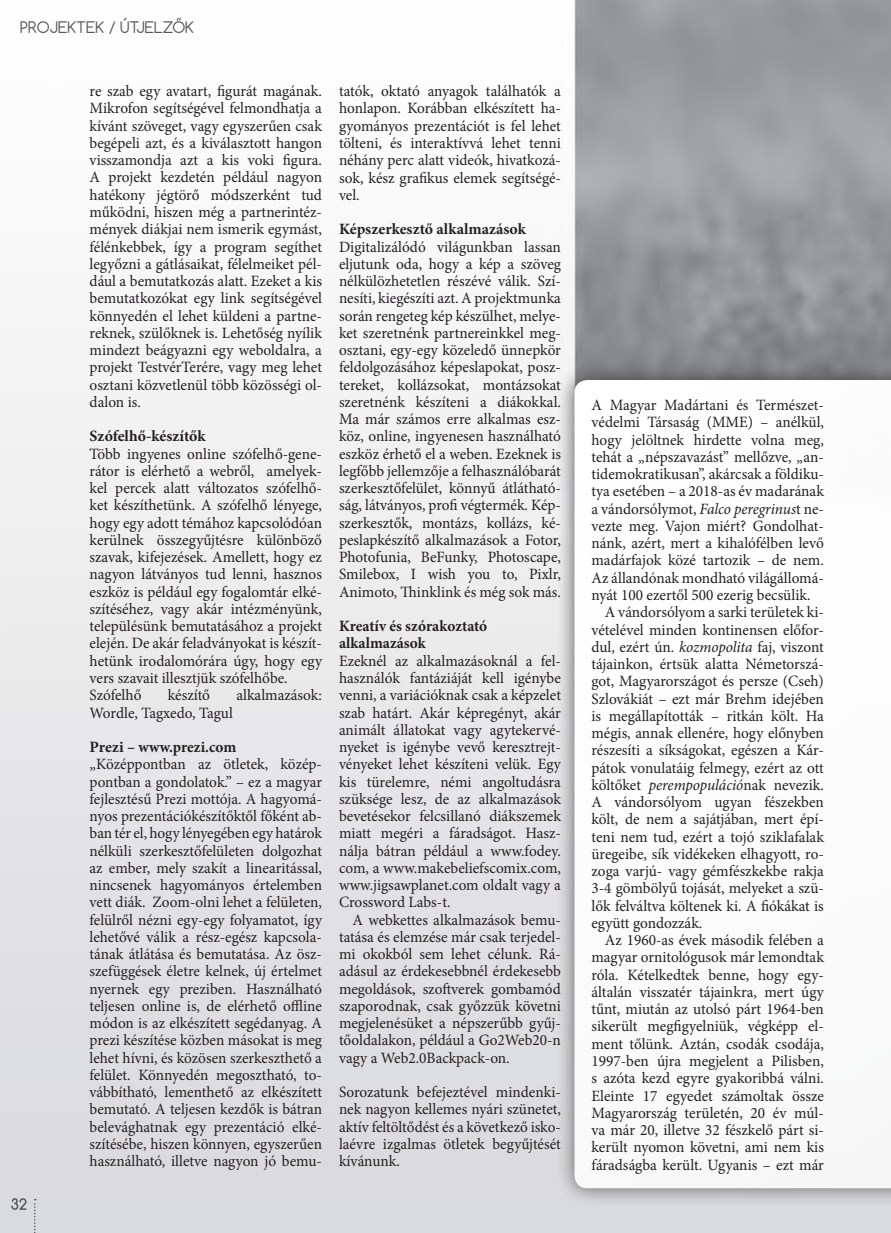
<style>
.page{position:relative;width:891px;height:1233px;background:#fff}
.page>*{position:absolute;margin:0;border:0;box-sizing:border-box;transform-origin:0 0}
.t1{font:15.75px/17.2px "Minion Pro";color:#231f20;text-align:justify}
.t2{font:700 15.75px/17.2px "Minion Pro";color:#231f20}
.t3{font:15px "Comfortaa";color:#57585a}
.s1{font-style:italic}
</style>
<div class="page">
<img style="left:0;top:0;width:891px;height:1232px">
<div style="left:556px;top:361px;width:335px;height:845px;background:#231f20;opacity:.75"></div>
<svg style="left:574px;top:380px;width:317px;height:808px"></svg>
<svg style="left:11px;top:1198px;width:16px;height:11px"></svg>
<svg style="left:34px;top:1198px;width:2px;height:35px"></svg>
<p class="t3" style="left:20px;top:17px;width:174px">PROJEKTEK / ÚTJELZŐK</p>
<p class="t1" style="left:90px;top:83px;width:234px">re szab egy avatart, figurát magának.<br>Mikrofon segítségével felmondhatja a kívánt szöveget, vagy egyszerűen csak begépeli azt, és a kiválasztott hangon visszamondja azt a kis voki figura.<br>A projekt kezdetén például nagyon hatékony jégtörő módszerként tud működni, hiszen még a partnerintéz&shy;mények diákjai nem ismerik egymást, félénkebbek, így a program segíthet legyőzni a gátlásaikat, félelmeiket pél&shy;dául a bemutatkozás alatt. Ezeket a kis bemutatkozókat egy link segítségével könnyedén el lehet küldeni a partne&shy;reknek, szülőknek is. Lehetőség nyílik mindezt beágyazni egy weboldalra, a projekt TestvérTerére, vagy meg lehet osztani közvetlenül több közösségi ol&shy;dalon is.</p>
<p class="t2" style="left:90px;top:427px;width:117px">Szófelhő-készítők</p>
<p class="t1" style="left:90px;top:445px;width:234px;text-align:left">Több ingyenes online szófelhő-gene&shy;rátor is elérhető a webről, amelyek&shy;kel percek alatt változatos szófelhő&shy;ket készíthetünk. A szófelhő lényege, hogy egy adott témához kapcsolódóan kerülnek összegyűjtésre különböző szavak, kifejezések. Amellett, hogy ez nagyon látványos tud lenni, hasznos eszköz is például egy fogalomtár elké&shy;szítéséhez, vagy akár intézményünk, településünk bemutatásához a projekt elején. De akár feladványokat is készít&shy;hetünk irodalomórára úgy, hogy egy vers szavait illesztjük szófelhőbe.<br>Szófelhő</p>
<p class="t1" style="left:168px;top:686px;width:44px">készítő</p>
<p class="t1" style="left:236px;top:686px;width:87px">alkalmazások:</p>
<p class="t1" style="left:90px;top:704px;width:145px">Wordle, Tagxedo, Tagul</p>
<p class="t2" style="left:90px;top:738px;width:148px">Prezi – www.prezi.com</p>
<p class="t1" style="left:90px;top:755px;width:234px">„Középpontban az ötletek, közép&shy;pontban a gondolatok.” – ez a magyar fejlesztésű Prezi mottója. A hagyomá&shy;nyos prezentációkészítőktől főként ab&shy;ban tér el, hogy lényegében egy határok nélküli szerkesztőfelületen dolgozhat az ember, mely szakít a linearitással, nincsenek hagyományos értelemben vett diák. Zoom-olni lehet a felületen, felülről nézni egy-egy folyamatot, így lehetővé válik a rész-egész kapcsola&shy;tának átlátása és bemutatása. Az ös - szefüggések életre kelnek, új értelmet nyernek egy preziben. Használható teljesen online is, de elérhető offline módon is az elkészített segédanyag. A prezi készítése közben másokat is meg lehet hívni, és közösen szerkeszthető a felület. Könnyedén megosztható, to&shy;vábbítható, lementhető az elkészített bemutató. A teljesen kezdők is bátran belevághatnak egy prezentáció elké&shy;szítésébe, hiszen könnyen, egyszerűen használható, illetve nagyon jó bemu-</p>
<p class="t1" style="left:339px;top:83px;width:223px">tatók, oktató anyagok találhatók a honlapon. Korábban elkészített ha&shy;gyományos prezentációt is fel lehet tölteni, és interaktívvá lehet tenni néhány perc alatt videók, hivatkozá&shy;sok, kész grafikus elemek segítségé&shy;vel.</p>
<p class="t2" style="left:339px;top:220px;width:188px">Képszerkesztő alkalmazások</p>
<p class="t1" style="left:339px;top:238px;width:223px">Digitalizálódó világunkban lassan eljutunk oda, hogy a kép a szöveg nélkülözhetetlen részévé válik. Szí&shy;nesíti, kiegészíti azt. A projektmunka során rengeteg kép készülhet, melye&shy;ket szeretnénk partnereinkkel meg&shy;osztani, egy-egy közeledő ünnepkör feldolgozásához képeslapokat, posz&shy;tereket, kollázsokat, montázsokat szeretnénk készíteni a diákokkal.<br>Ma már számos erre alkalmas esz&shy;köz, online, ingyenesen használható eszköz érhető el a weben. Ezeknek is legfőbb jellemzője a felhasználóbarát szerkesztőfelület, könnyű átlátható&shy;ság, látványos, profi végtermék. Kép&shy;szerkesztők, montázs, kollázs, ké&shy;peslapkészítő alkalmazások a Fotor, Photofunia, BeFunky, Photoscape, Smilebox, I wish you to, Pixlr, Animoto, Thinklink és még sok más.</p>
<p class="t2" style="left:339px;top:617px;width:150px">Kreatív és szórakoztató alkalmazások</p>
<p class="t1" style="left:339px;top:652px;width:224px">Ezeknél az alkalmazásoknál a fel&shy;használók fantáziáját kell igénybe venni, a variációknak csak a képzelet szab határt. Akár képregényt, akár animált állatokat vagy agytekervé&shy;nyeket is igénybe vevő keresztrejt&shy;vényeket lehet készíteni velük. Egy kis türelemre, némi angoltudásra szüksége lesz, de az alkalmazások bevetésekor felcsillanó diákszemek miatt megéri a fáradságot. Hasz&shy;nálja bátran például a www.fodey. com, a www.makebeliefscomix.com, www.jigsawplanet.com oldalt vagy a Crossword Labs-t.</p>
<p class="t1" style="left:339px;top:911px;width:223px;text-indent:14px">A webkettes alkalmazások bemu&shy;tatása és elemzése már csak terjedel&shy;mi okokból sem lehet célunk. Rá&shy;adásul az érdekesebbnél érdekesebb megoldások, szoftverek gombamód szaporodnak, csak győzzük követni megjelenésüket a népszerűbb gyűj&shy;tőoldalakon, például a Go2Web20-n vagy a Web2.0Backpack-on.</p>
<p class="t1" style="left:339px;top:1083px;width:223px">Sorozatunk befejeztével mindenki&shy;nek nagyon kellemes nyári szünetet, aktív feltöltődést és a következő isko&shy;laévre izgalmas ötletek begyűjtését kívánunk.</p>
<p class="t1" style="left:591px;top:396px;width:234px">A Magyar Madártani és Természet-</p>
<p class="t1" style="left:591px;top:414px;width:234px">védelmi Társaság (MME) – anélkül,</p>
<p class="t1" style="left:591px;top:431px;width:234px">hogy jelöltnek hirdette volna meg,</p>
<p class="t1" style="left:591px;top:448px;width:234px">tehát a „népszavazást” mellőzve, „an-</p>
<p class="t1" style="left:591px;top:465px;width:234px">tidemokratikusan”, akárcsak a földiku-</p>
<p class="t1" style="left:591px;top:483px;width:234px">tya esetében – a 2018-as év madarának</p>
<p class="t1" style="left:591px;top:500px;width:234px">a vándorsólymot, <span class="s1">Falco peregrinus</span>t ne-</p>
<p class="t1" style="left:591px;top:517px;width:234px">vezte meg. Vajon miért? Gondolhat-</p>
<p class="t1" style="left:591px;top:534px;width:234px">nánk, azért, mert a kihalófélben levő</p>
<p class="t1" style="left:591px;top:552px;width:234px">madárfajok közé tartozik – de nem.</p>
<p class="t1" style="left:591px;top:569px;width:234px">Az állandónak mondható világállomá-</p>
<p class="t1" style="left:591px;top:586px;width:221px">nyát 100 ezertől 500 ezerig becsülik.</p>
<p class="t1" style="left:605px;top:603px;width:220px">A vándorsólyom a sarki területek ki-</p>
<p class="t1" style="left:591px;top:621px;width:234px">vételével minden kontinensen előfor-</p>
<p class="t1" style="left:591px;top:638px;width:234px">dul, ezért ún. <span class="s1">kozmopolita</span> faj, viszont</p>
<p class="t1" style="left:591px;top:655px;width:234px">tájainkon, értsük alatta Németorszá-</p>
<p class="t1" style="left:591px;top:672px;width:234px">got, Magyarországot és persze (Cseh)</p>
<p class="t1" style="left:591px;top:690px;width:234px">Szlovákiát – ezt már Brehm idejében</p>
<p class="t1" style="left:591px;top:707px;width:234px">is megállapították – ritkán költ. Ha</p>
<p class="t1" style="left:591px;top:724px;width:234px">mégis, annak ellenére, hogy előnyben</p>
<p class="t1" style="left:591px;top:741px;width:234px">részesíti a síkságokat, egészen a Kár-</p>
<p class="t1" style="left:591px;top:759px;width:234px">pátok vonulatáig felmegy, ezért az ott</p>
<p class="t1" style="left:591px;top:776px;width:234px">költőket <span class="s1">perempopuláció</span>nak nevezik.</p>
<p class="t1" style="left:591px;top:793px;width:234px">A vándorsólyom ugyan fészekben</p>
<p class="t1" style="left:591px;top:810px;width:234px">költ, de nem a sajátjában, mert épí-</p>
<p class="t1" style="left:591px;top:828px;width:234px">teni nem tud, ezért a tojó sziklafalak</p>
<p class="t1" style="left:591px;top:845px;width:234px">üregeibe, sík vidékeken elhagyott, ro-</p>
<p class="t1" style="left:591px;top:862px;width:234px">zoga varjú- vagy gémfészkekbe rakja</p>
<p class="t1" style="left:591px;top:879px;width:234px">3-4 gömbölyű tojását, melyeket a szü-</p>
<p class="t1" style="left:591px;top:897px;width:234px">lők felváltva költenek ki. A fiókákat is</p>
<p class="t1" style="left:591px;top:914px;width:112px">együtt gondozzák.</p>
<p class="t1" style="left:605px;top:931px;width:220px">Az 1960-as évek második felében a</p>
<p class="t1" style="left:591px;top:948px;width:234px">magyar ornitológusok már lemondtak</p>
<p class="t1" style="left:591px;top:966px;width:234px">róla. Kételkedtek benne, hogy egy-</p>
<p class="t1" style="left:591px;top:983px;width:234px">általán visszatér tájainkra, mert úgy</p>
<p class="t1" style="left:591px;top:1000px;width:234px">tűnt, miután az utolsó párt 1964-ben</p>
<p class="t1" style="left:591px;top:1017px;width:234px">sikerült megfigyelniük, végképp el-</p>
<p class="t1" style="left:591px;top:1035px;width:234px">ment tőlünk. Aztán, csodák csodája,</p>
<p class="t1" style="left:591px;top:1052px;width:234px">1997-ben újra megjelent a Pilisben,</p>
<p class="t1" style="left:591px;top:1069px;width:234px">s azóta kezd egyre gyakoribbá válni.</p>
<p class="t1" style="left:591px;top:1086px;width:234px">Eleinte 17 egyedet számoltak össze</p>
<p class="t1" style="left:591px;top:1104px;width:234px">Magyarország területén, 20 év múl-</p>
<p class="t1" style="left:591px;top:1121px;width:234px">va már 20, illetve 32 fészkelő párt si-</p>
<p class="t1" style="left:591px;top:1138px;width:234px">került nyomon követni, ami nem kis</p>
<p class="t1" style="left:591px;top:1155px;width:234px">fáradságba került. Ugyanis – ezt már</p>
</div>
